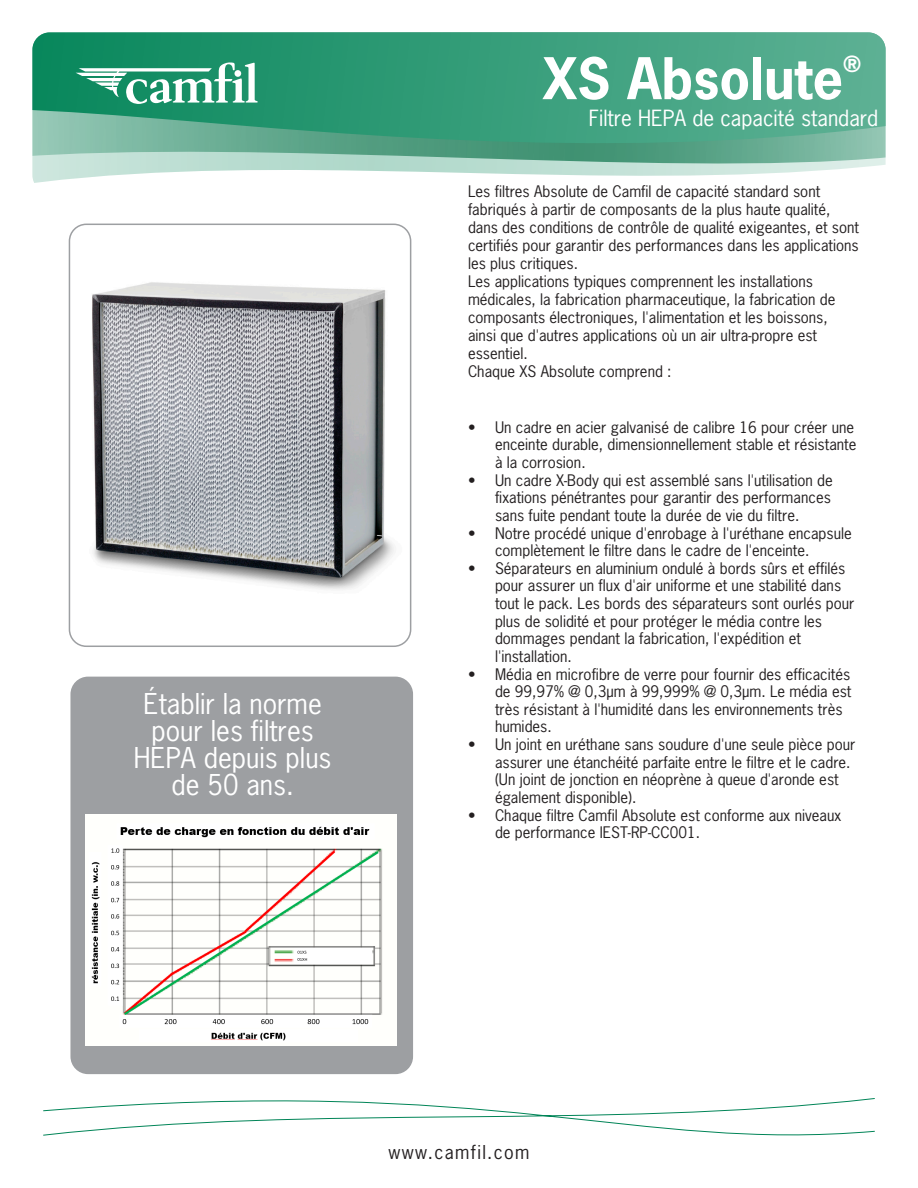
<style>
.page{position:relative;width:918px;height:1188px;background:#fff}
.page>*{position:absolute;margin:0;border:0;box-sizing:border-box;transform-origin:0 0}
.t1{font:700 54px "News Gothic Std";color:#fff}
.t2{font:27px/27px "News Gothic Std";color:#fff;text-align:center}
.t3{font:21px "News Gothic Std";color:#fff}
.t4{font:700 21px "News Gothic Std";color:#fff}
.t5{font:18px "News Gothic Std";letter-spacing:.075em;color:#231f20}
.t6{font:15px/17.5px "News Gothic Std";color:#231f20}
</style>
<div class="page">
<svg style="left:32px;top:32px;width:854px;height:151px;background:#5daf92"></svg>
<div style="left:71px;top:677px;width:341px;height:396px;background:#9d9fa2;border-radius:17px"></div>
<div style="left:70px;top:677px;width:343px;height:397px;border:2px solid #9d9fa2;border-radius:17px"></div>
<svg style="left:43px;top:1074px;width:832px;height:62px"></svg>
<svg style="left:76px;top:62px;width:182px;height:42px"></svg>
<div style="left:234px;top:70px;width:7px;height:7px;background:#fff;border-radius:50%"></div>
<img style="left:92px;top:282px;width:302px;height:308px">
<div style="left:69px;top:224px;width:342px;height:423px;border:2px solid #9d9fa2;border-radius:17px"></div>
<img style="left:86px;top:815px;width:311px;height:231px">
<p class="t2" style="left:134px;top:690px;width:199px">Établir la norme pour les filtres<br>HEPA depuis plus de 50 ans.</p>
<p class="t1" style="left:542px;top:43px;width:302px">XS Absolute</p>
<p class="t4" style="left:843px;top:50px;width:20px">®</p>
<p class="t3" style="left:589px;top:105px;width:291px">Filtre HEPA de capacité standard</p>
<p class="t6" style="left:468px;top:183px;width:393px;line-height:18px">Les filtres Absolute de Camfil de capacité standard sont fabriqués à partir de composants de la plus haute qualité, dans des conditions de contrôle de qualité exigeantes, et sont certifiés pour garantir des performances dans les applications les plus critiques.<br>Les applications typiques comprennent les installations médicales, la fabrication pharmaceutique, la fabrication de composants électroniques, l'alimentation et les boissons, ainsi que d'autres applications où un air ultra-propre est essentiel.<br>Chaque XS Absolute comprend :</p>
<p class="t6" style="left:495px;top:418px;width:363px;text-indent:-27px">• Un cadre en acier galvanisé de calibre 16 pour créer une enceinte durable, dimensionnellement stable et résistante à la corrosion.</p>
<p class="t6" style="left:495px;top:471px;width:339px;text-indent:-27px">• Un cadre X-Body qui est assemblé sans l'utilisation de fixations pénétrantes pour garantir des performances sans fuite pendant toute la durée de vie du filtre.</p>
<p class="t6" style="left:495px;top:524px;width:358px;text-indent:-27px">• Notre procédé unique d'enrobage à l'uréthane encapsule complètement le filtre dans le cadre de l'enceinte.</p>
<p class="t6" style="left:495px;top:559px;width:361px;text-indent:-27px">• Séparateurs en aluminium ondulé à bords sûrs et effilés pour assurer un flux d'air uniforme et une stabilité dans tout le pack. Les bords des séparateurs sont ourlés pour plus de solidité et pour protéger le média contre les dommages pendant la fabrication, l'expédition et l'installation.</p>
<p class="t6" style="left:495px;top:665px;width:358px;text-indent:-27px">• Média en microfibre de verre pour fournir des efficacités de 99,97% @ 0,3µm à 99,999% @ 0,3µm. Le média est très résistant à l'humidité dans les environnements très humides.</p>
<p class="t6" style="left:495px;top:736px;width:362px;text-indent:-27px">• Un joint en uréthane sans soudure d'une seule pièce pour assurer une étanchéité parfaite entre le filtre et le cadre. (Un joint de jonction en néoprène à queue d'aronde est également disponible).</p>
<p class="t6" style="left:495px;top:806px;width:348px;text-indent:-27px">• Chaque filtre Camfil Absolute est conforme aux niveaux de performance IEST-RP-CC001.</p>
<p class="t5" style="left:388px;top:1140px;width:143px">www.camfil.com</p>
</div>
